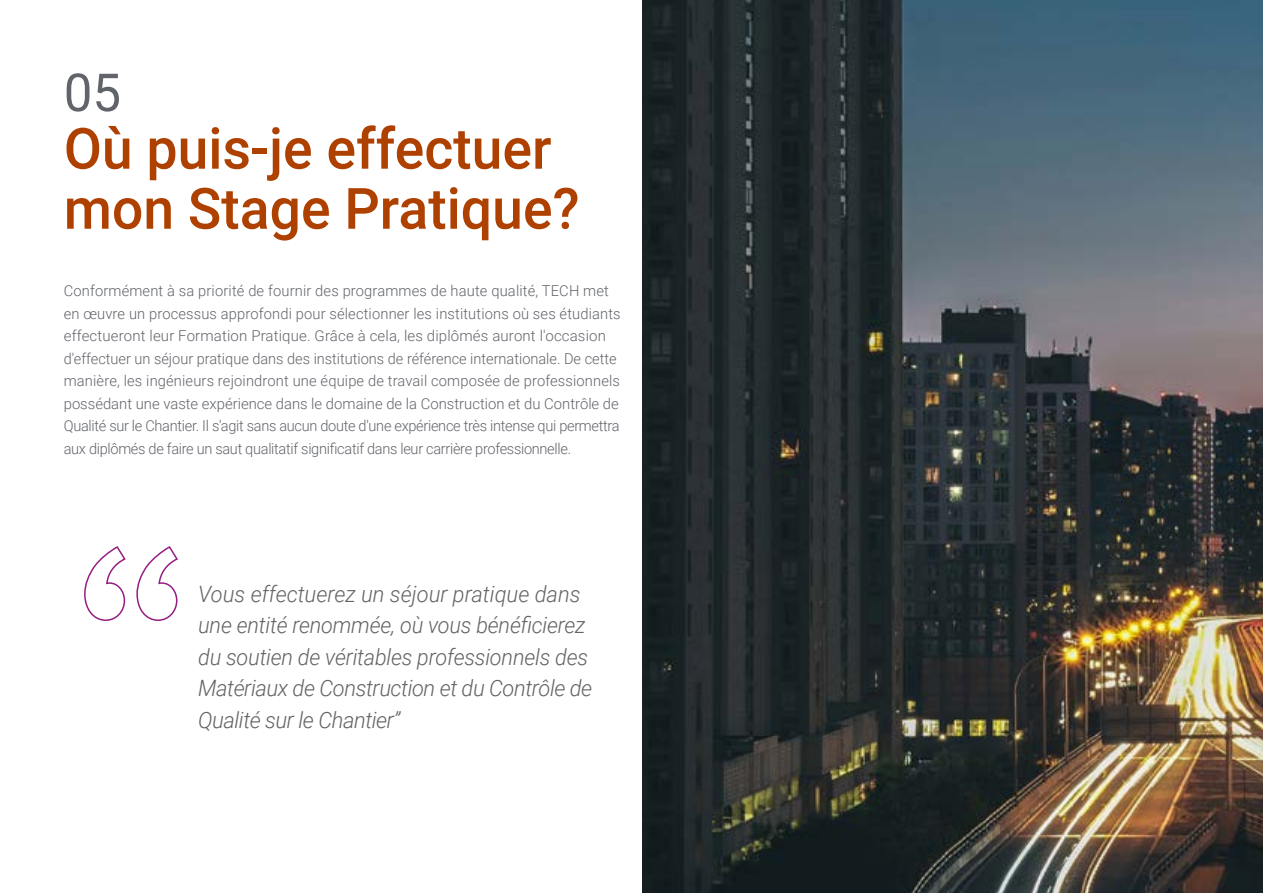
<style>
.page{position:relative;width:1263px;height:893px;background:#fff}
.page>*{position:absolute;margin:0;border:0;box-sizing:border-box;transform-origin:0 0}
.t1{font:500 57px/60px "Roboto";color:#ae4000}
.t2{font:52.5px "Roboto";color:#61646a}
.t3{font:italic 300 22.5px/31.5px "Roboto";letter-spacing:-.01em;color:#646363}
.t4{font:300 15px/22.5px "Roboto";color:#61646a}
</style>
<div class="page">
<img style="left:642px;top:0;width:621px;height:893px">
<svg style="left:84px;top:546px;width:94px;height:75px"></svg>
<h2 class="t2" style="left:64px;top:56px;width:59px">05</h2>
<h1 class="t1" style="left:64px;top:116px;width:517px">Où puis-je effectuer mon Stage Pratique?</h1>
<p class="t4" style="left:64px;top:279px;width:558px">Conformément à sa priorité de fournir des programmes de haute qualité, TECH met en œuvre un processus approfondi pour sélectionner les institutions où ses étudiants effectueront leur Formation Pratique. Grâce à cela, les diplômés auront l'occasion d'effectuer un séjour pratique dans des institutions de référence internationale. De cette manière, les ingénieurs rejoindront une équipe de travail composée de professionnels possédant une vaste expérience dans le domaine de la Construction et du Contrôle de Qualité sur le Chantier. Il s'agit sans aucun doute d'une expérience très intense qui permettra aux diplômés de faire un saut qualitatif significatif dans leur carrière professionnelle.</p>
<h3 class="t3" style="left:198px;top:577px;width:396px">Vous effectuerez un séjour pratique dans une entité renommée, où vous bénéficierez du soutien de véritables professionnels des Matériaux de Construction et du Contrôle de Qualité sur le Chantier”</h3>
</div>
